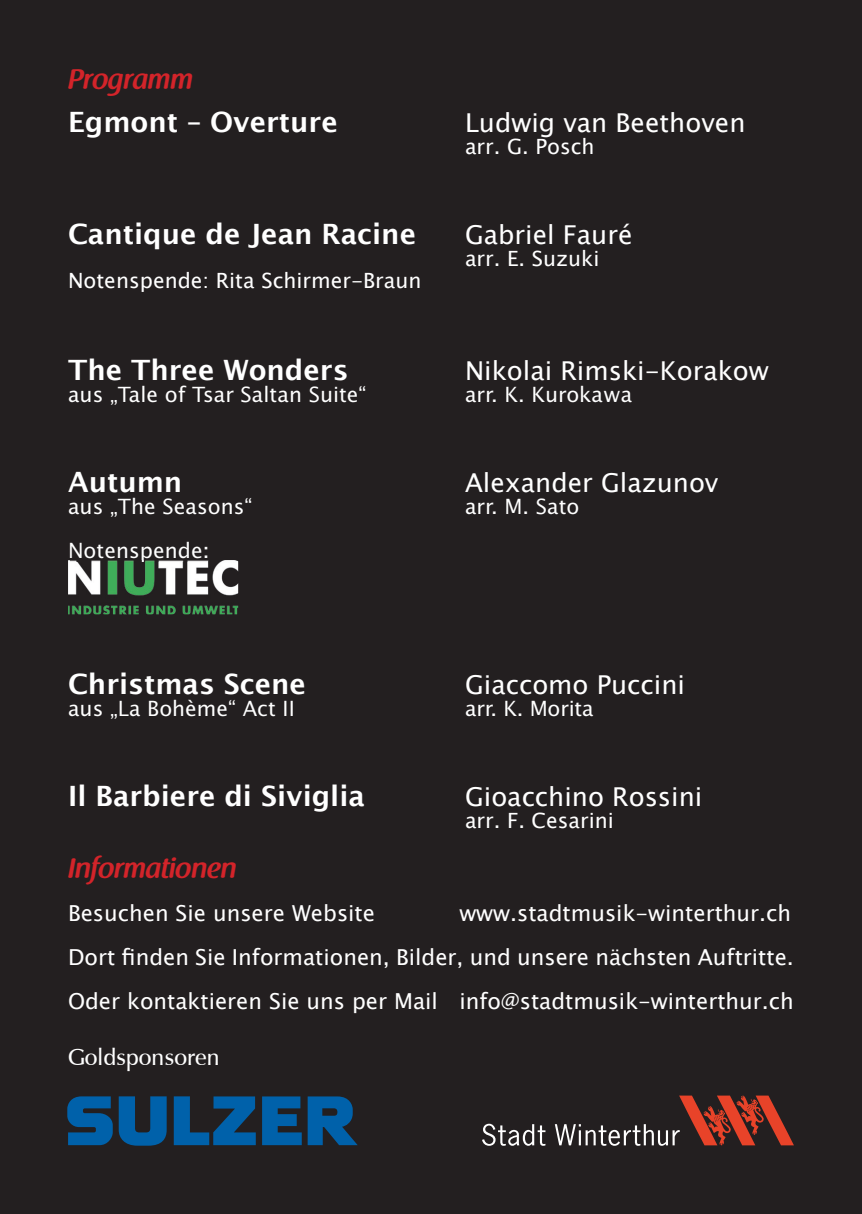
<style>
.page{position:relative;width:862px;height:1214px;background:#fff}
.page>*{position:absolute;margin:0;border:0;box-sizing:border-box;transform-origin:0 0}
.t1{font:600 28px "Lucida Sans";color:#fff}
.t2{font:600 28px "Raspoutine";color:#d3242a}
.t3{font:26px "Lucida Sans Unicode";color:#fff}
.t4{font:600 23px "Zapf Humanist 601 BT";color:#fff}
.t5{font:22px/44px "Lucida Sans Unicode";color:#fff}
.t6{font:21px "Lucida Sans Std";color:#fff}
.t7{font:21px "Lucida Sans Unicode";color:#fff}
</style>
<div class="page">
<div style="left:0;top:0;width:862px;height:1213px;background:#231f20"></div>
<svg style="left:119px;top:1096px;width:48px;height:49px"></svg>
<svg style="left:174px;top:1096px;width:82px;height:48px"></svg>
<svg style="left:262px;top:1096px;width:40px;height:48px"></svg>
<svg style="left:308px;top:1096px;width:49px;height:48px"></svg>
<svg style="left:67px;top:1096px;width:46px;height:48px"></svg>
<svg style="left:482px;top:1095px;width:312px;height:50px"></svg>
<img style="left:68px;top:560px;width:170px;height:54px">
<img style="left:70px;top:560px;width:137px;height:2px">
<p class="t2" style="left:68px;top:63px;width:126px">Programm</p>
<p class="t1" style="left:68px;top:106px;width:271px">Egmont – Overture</p>
<p class="t3" style="left:465px;top:102px;width:282px">Ludwig van Beethoven</p>
<p class="t7" style="left:465px;top:130px;width:131px">arr. G. Posch</p>
<p class="t1" style="left:68px;top:218px;width:349px">Cantique de Jean Racine</p>
<p class="t3" style="left:465px;top:214px;width:169px">Gabriel Fauré</p>
<p class="t7" style="left:465px;top:242px;width:136px">arr. E. Suzuki</p>
<p class="t7" style="left:68px;top:264px;width:355px">Notenspende: Rita Schirmer-Braun</p>
<p class="t1" style="left:68px;top:354px;width:282px">The Three Wonders</p>
<p class="t3" style="left:465px;top:350px;width:305px">Nikolai Rimski-Korakow</p>
<p class="t6" style="left:68px;top:382px;width:300px">aus „Tale of Tsar Saltan Suite“</p>
<p class="t6" style="left:465px;top:382px;width:169px">arr. K. Kurokawa</p>
<p class="t1" style="left:68px;top:466px;width:116px">Autumn</p>
<p class="t3" style="left:465px;top:462px;width:255px">Alexander Glazunov</p>
<p class="t6" style="left:68px;top:494px;width:186px">aus „The Seasons“</p>
<p class="t6" style="left:465px;top:494px;width:116px">arr. M. Sato</p>
<p class="t6" style="left:68px;top:538px;width:143px">Notenspende:</p>
<p class="t1" style="left:68px;top:668px;width:239px">Christmas Scene</p>
<p class="t3" style="left:465px;top:664px;width:222px">Giaccomo Puccini</p>
<p class="t6" style="left:68px;top:696px;width:228px">aus „La Bohème“ Act II</p>
<p class="t6" style="left:465px;top:696px;width:130px">arr. K. Morita</p>
<p class="t1" style="left:68px;top:780px;width:298px">Il Barbiere di Siviglia</p>
<p class="t3" style="left:465px;top:776px;width:239px">Gioacchino Rossini</p>
<p class="t7" style="left:465px;top:804px;width:150px">arr. F. Cesarini</p>
<p class="t2" style="left:68px;top:852px;width:170px">Informationen</p>
<p class="t5" style="left:68px;top:891px;width:308px">Besuchen Sie unsere Website</p>
<p class="t5" style="left:68px;top:891px;width:727px;text-indent:391px">www.stadtmusik-winterthur.ch<br>Dort finden Sie Informationen, Bilder, und unsere nächsten Auftritte.<br>Oder kontaktieren Sie uns per Mail info@stadtmusik-winterthur.ch</p>
<p class="t4" style="left:68px;top:1042px;width:153px">Goldsponsoren</p>
</div>
